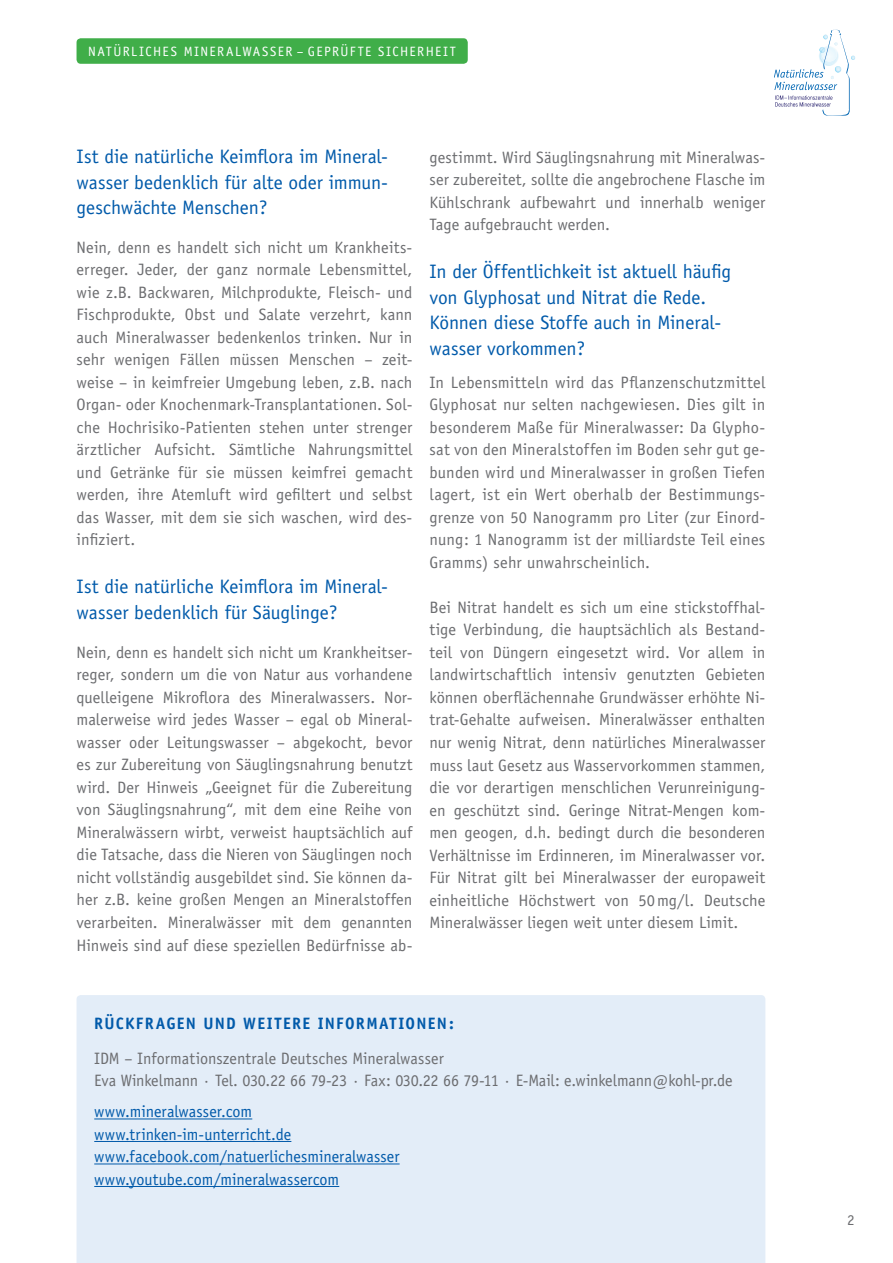
<style>
.page{position:relative;width:893px;height:1263px;background:#fff}
.page>*{position:absolute;margin:0;border:0;box-sizing:border-box;transform-origin:0 0}
.t1{font:19.5px/25.5px "Officina Sans";letter-spacing:-.005em;color:#015aaa}
.t2{font:16.5px/22.5px "Officina Sans";color:#6c6d70;text-align:justify}
.t3{font:16.5px/22.5px "Officina Sans";color:#015aaa}
.t4{font:700 16.5px "Officina Sans";letter-spacing:.08em;color:#015aaa}
.t5{font:15px "Officina Sans";color:#6c6d70}
.t6{font:13.5px "Officina Sans";letter-spacing:.105em;color:#fff}
</style>
<div class="page">
<div style="left:77px;top:38px;width:391px;height:26px;background:#40ae49;border-radius:4px"></div>
<svg style="left:774px;top:30px;width:81px;height:86px"></svg>
<div style="left:77px;top:995px;width:688px;height:268px;background:#e3edf8"></div>
<hr style="left:94px;top:1118px;width:158px;height:1px;background:#015aaa">
<hr style="left:94px;top:1141px;width:197px;height:1px;background:#015aaa">
<hr style="left:94px;top:1163px;width:306px;height:1px;background:#015aaa">
<hr style="left:94px;top:1186px;width:245px;height:1px;background:#015aaa">
<p class="t6" style="left:88px;top:43px;width:369px">Natürliches Min eralwasser – geprüfte Sicherheit</p>
<p class="t1" style="left:77px;top:144px;width:313px;text-align:justify">Ist die natürliche Keimflora im Mineral&shy;wasser bedenklich für alte oder immun&shy;geschwächte Menschen?</p>
<p class="t2" style="left:77px;top:236px;width:338px">Nein, denn es handelt sich nicht um Krankheits&shy;erreger. Jeder, der ganz normale Lebensmittel, wie z.B. Backwaren, Milchprodukte, Fleisch- und Fischprodukte, Obst und Salate verzehrt, kann auch Mineralwasser bedenkenlos trinken. Nur in sehr wenigen Fällen müssen Menschen – zeit&shy;weise – in keimfreier Umgebung leben, z.B. nach Organ- oder Knochenmark-Transplantationen. Sol&shy;che H ochrisiko-Patienten stehen unter strenger ärztlicher Aufsicht. Sämtliche Nahrungsmittel und Getränke für sie müssen keimfrei gemacht werden, ihre Atemluft wird gefiltert und selbst das Wasser, mit dem sie sich waschen, wird des&shy;infiziert.</p>
<p class="t1" style="left:77px;top:574px;width:313px">Ist die natürliche Keimflora im Mineral&shy;wasser bedenklich für Säuglinge?</p>
<p class="t2" style="left:77px;top:641px;width:338px">Nein, denn es handelt sich nicht um Krankheitser&shy;reger, sondern um die von Natur aus vorhandene quelleigene Mikroflora des Mineralwassers. Nor&shy;malerweise wird jedes Wasser – egal ob Mineral&shy;wasser oder Leitungswasser – abgekocht, bevor es zur Zubereitung von Säuglingsnahrung benutzt wird. Der Hinweis „Geeignet für die Zubereitung von Säuglingsnahrung“, mit dem eine Reihe von Mineralwässern wirbt, verweist hauptsächlich auf die Tatsache, dass die Nieren von Säuglingen noch nicht vollständig ausgebildet sind. Sie können da&shy;her z.B. keine großen Mengen an Mineralstoffen verarbeiten. Mineralwässer mit dem genannten Hinweis sind auf diese speziellen Bedürfnisse ab-</p>
<p class="t2" style="left:429px;top:146px;width:337px">gestimmt. Wird Säuglingsnahrung mit Mineralwas&shy;ser zubereitet, sollte die angebrochene Flasche im Kühlschrank aufbewahrt und innerhalb weniger Tage aufgebraucht werden.</p>
<p class="t1" style="left:429px;top:259px;width:303px">In der Öffentlichkeit ist aktuell häufig von Glyphosat und Nitrat die Rede.<br>Können diese Stoffe auch in Mineral&shy;wasser vorkommen?</p>
<p class="t2" style="left:429px;top:371px;width:338px">In Lebensmitteln wird das Pflanzenschutzmittel Glyphosat nur selten nachgewiesen. Dies gilt in besonderem Maße für Mineralwasser: Da Glypho&shy;sat von den Mineralstoffen im Boden sehr gut ge&shy;bunden wird und Mineralwasser in großen Tiefen lagert, ist ein Wert oberhalb der Bestimmungs&shy;grenze von 50 Nanogramm pro Liter (zur Einord&shy;nung: 1 Nanogramm ist der milliardste Teil eines Gramms) sehr unwahrscheinlich.</p>
<p class="t2" style="left:429px;top:596px;width:337px">Bei Nitrat handelt es sich um eine stickstoffhal&shy;tige Verbindung, die hauptsächlich als Bestand&shy;teil von Düngern eingesetzt wird. Vor allem in landwirtschaftlich intensiv genutzten Gebieten können oberflächennahe Grundwässer erhöhte Ni&shy;trat-Gehalte aufweisen. Mineralwässer enthalten nur wenig Nitrat, denn natürliches Mineralwasser muss laut Gesetz aus Wasservorkommen stammen, die vor derartigen menschlichen Verunreinigung&shy;en geschützt sind. Geringe Nitrat-Mengen kom&shy;men geogen, d.h. bedingt durch die besonderen Verhältnisse im Erdinneren, im Mineralwasser vor.<br>Für Nitrat gilt bei Mineralwasser der europaweit einheitliche H öchstwert von 50mg/l. Deutsche Mineralwässer liegen weit unter diesem Limit.</p>
<p class="t4" style="left:94px;top:1013px;width:361px">RÜCKFRAGEN UND WEITERE INFORMATIONEN:</p>
<p class="t2" style="left:94px;top:1047px;width:640px">IDM – Informationszentrale Deutsches Mineralwasser<br>Eva Winkelmann · Tel. 030.22 66 79-23 · Fax: 030.22 66 79-11 · E-Mail: e.winkelmann@kohl-pr.de</p>
<p class="t3" style="left:94px;top:1100px;width:307px">www.mineralwasser.com www.trinken-im-unterricht.de www.facebook.com/natuerlichesmineralwasser www.youtube.com/mineralwassercom</p>
<p class="t5" style="left:847px;top:1211px;width:9px">2</p>
</div>
